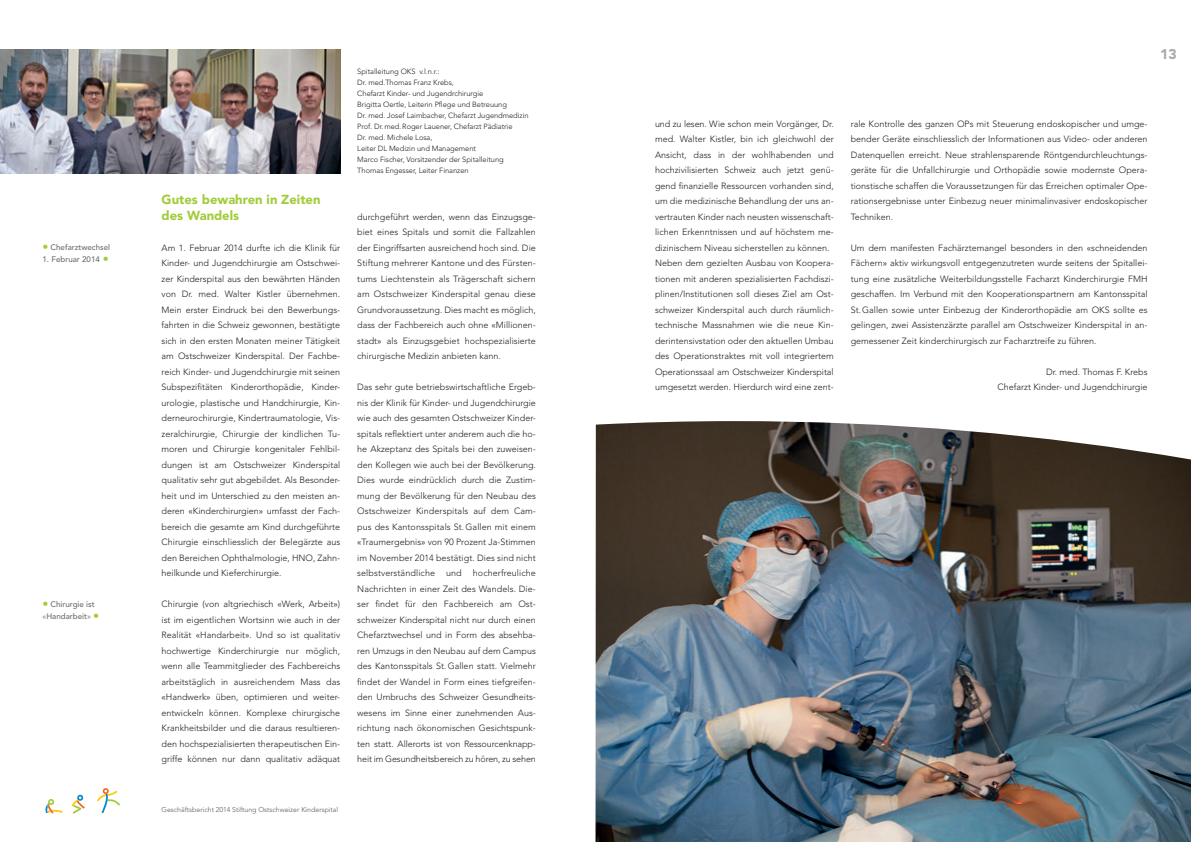
<style>
.page{position:relative;width:1191px;height:842px;background:#fff}
.page>*{position:absolute;margin:0;border:0;box-sizing:border-box;transform-origin:0 0}
.t1{font:900 14px "Avenir LT Std";color:#a8a9ad}
.t2{font:900 13px/15.5px "Avenir LT Std";color:#a1cc3a}
.t3{font:300 9px/15.5px "Avenir LT Std";color:#231f20;text-align:justify}
.t4{font:500 8px/12px "Avenir LT Std";color:#6c6d70}
.t5{font:300 7.5px/11px "Avenir LT Std";letter-spacing:-.005em;color:#231f20}
.t6{font:300 7px "Avenir LT Std";color:#57585a}
.s1{font-size:12px;color:#a1cc3a}
.s2{font-weight:400}
</style>
<div class="page">
<svg style="left:45px;top:799px;width:18px;height:14px"></svg>
<svg style="left:72px;top:795px;width:13px;height:19px"></svg>
<svg style="left:97px;top:788px;width:23px;height:25px"></svg>
<img style="left:0;top:49px;width:340px;height:124px">
<img style="left:595px;top:421px;width:596px;height:421px">
<p class="t4" style="left:43px;top:242px;width:69px"><span class="s1">•</span> Chefarztwechsel</p>
<p class="t4" style="left:43px;top:254px;width:68px">1. Februar 2014 <span class="s1">•</span></p>
<p class="t4" style="left:43px;top:598px;width:58px"><span class="s1">•</span> Chirurgie ist <span class="s2">«</span>Handarbeit<span class="s2">»</span> <span class="s1">•</span></p>
<h2 class="t2" style="left:162px;top:192px;width:160px">Gutes bewahren in Zeiten des Wandels</h2>
<p class="t3" style="left:162px;top:240px;width:180px">Am 1. Februar 2014 durfte ich die Klinik für Kinder- und Jugendchirurgie am Ostschwei&shy;zer Kinderspital aus den bewährten Händen von Dr. med. Walter Kistler übernehmen.<br>Mein erster Eindruck bei den Bewerbungs&shy;fahrten in die Schweiz gewonnen, bestätigte sich in den ersten Monaten meiner Tätigkeit am Ostschweizer Kinderspital. Der Fachbe&shy;reich Kinder- und Jugendchirurgie mit seinen Subspezifitäten Kinderorthopädie, Kinder&shy;urologie, plastische und Handchirurgie, Kin&shy;derneurochirurgie, Kindertraumatologie, Vis&shy;zeralchirurgie, Chirurgie der kindlichen Tu&shy;moren und Chirurgie kongenitaler Fehlbil&shy;dungen ist am Ostschweizer Kinderspital qualitativ sehr gut abgebildet. Als Besonder&shy;heit und im Unterschied zu den meisten an&shy;deren <span class="s2">«</span>Kinderchirurgien<span class="s2">»</span> umfasst der Fach&shy;bereich die gesamte am Kind durchgeführte Chirurgie einschliesslich der Belegärzte aus den Bereichen Ophthalmologie, HNO, Zahn&shy;heilkunde und Kieferchirurgie.</p>
<p class="t3" style="left:162px;top:596px;width:180px">Chirurgie (von altgriechisch <span class="s2">«</span>Werk, Arbeit<span class="s2">»</span>) ist im eigentlichen Wortsinn wie auch in der Realität <span class="s2">«</span>Handarbeit<span class="s2">»</span>. Und so ist qualitativ hochwertige Kinderchirurgie nur möglich, wenn alle Teammitglieder des Fachbereichs arbeitstäglich in ausreichendem Mass das <span class="s2">«</span>Handwerk<span class="s2">»</span> üben, optimieren und weiter&shy;entwickeln können. Komplexe chirurgische Krankheitsbilder und die daraus resultieren&shy;den hochspezialisierten therapeutischen Ein&shy;griffe können nur dann qualitativ adäquat</p>
<p class="t6" style="left:162px;top:806px;width:178px">Geschäftsbericht 2014 Stiftung Ostschweizer Kinderspital</p>
<p class="t5" style="left:357px;top:66px;width:173px">Spitalleitung OKS v.l.n.r.:<br>Dr. med.Thomas Franz Krebs,<br>Chefarzt Kinder- und Jugendrchirurgie<br>Brigitta Oertle, Leiterin Pflege und Betreuung<br>Dr. med. Josef Laimbacher, Chefarzt Jugendmedizin Prof. Dr.med.Roger Lauener, Chefarzt Pädiatrie<br>Dr. med. Michele Losa,<br>Leiter DL Medizin und Management<br>Marco Fischer, Vorsitzender der Spitalleitung Thomas Engesser, Leiter Finanzen</p>
<p class="t3" style="left:357px;top:209px;width:180px">durchgeführt werden, wenn das Einzugsge&shy;biet eines Spitals und somit die Fallzahlen der Eingriffsarten ausreichend hoch sind. Die Stiftung mehrerer Kantone und des Fürsten&shy;tums Liechtenstein als Trägerschaft sichern am Ostschweizer Kinderspital genau diese Grundvoraussetzung. Dies macht es möglich, dass der Fachbereich auch ohne <span class="s2">«</span>Millionen&shy;stadt<span class="s2">»</span> als Einzugsgebiet hochspezialisierte chirurgische Medizin anbieten kann.</p>
<p class="t3" style="left:357px;top:379px;width:180px">Das sehr gute betriebswirtschaftliche Ergeb&shy;nis der Klinik für Kinder- und Jugendchirurgie wie auch des gesamten Ostschweizer Kinder&shy;spitals reflektiert unter anderem auch die ho&shy;he Akzeptanz des Spitals bei den zuweisen&shy;den Kollegen wie auch bei der Bevölkerung.<br>Dies wurde eindrücklich durch die Zustim&shy;mung der Bevölkerung für den Neubau des Ostschweizer Kinderspitals auf dem Cam&shy;pus des Kantonsspitals St.Gallen mit einem <span class="s2">«</span>Traumergebnis<span class="s2">»</span> von 90 Prozent Ja-Stimmen im November 2014 bestätigt. Dies sind nicht selbstverständliche und hocherfreuliche Nachrichten in einer Zeit des Wandels. Die&shy;ser findet für den Fachbereich am Ost&shy;schweizer Kinderspital nicht nur durch einen Chefarztwechsel und in Form des absehba&shy;ren Umzugs in den Neubau auf dem Campus des Kantonsspitals St.Gallen statt. Vielmehr findet der Wandel in Form eines tiefgreifen&shy;den Umbruchs des Schweizer Gesundheits&shy;wesens im Sinne einer zunehmenden Aus&shy;richtung nach ökonomischen Gesichtspunk&shy;ten statt. Allerorts ist von Ressourcenknapp&shy;heit im Gesundheitsbereich zu hören, zu sehen</p>
<h1 class="t1" style="left:1160px;top:46px;width:18px">13</h1>
<p class="t3" style="left:655px;top:116px;width:180px;text-align:left">und zu lesen. Wie schon mein Vorgänger, Dr. med. Walter Kistler, bin ich gleichwohl der Ansicht, dass in der wohlhabenden und hochzivilisierten Schweiz auch jetzt genü&shy;gend finanzielle Ressourcen vorhanden sind, um die medizinische Behandlung der uns an&shy;vertrauten Kinder nach neusten wissenschaft&shy;lichen Erkenntnissen und auf höchstem me&shy;dizinischem Niveau sicherstellen zu können.<br>Neben dem gezielten Ausbau von Koopera&shy;tionen mit anderen spezialisierten Fachdiszi&shy;plinen/Institutionen soll dieses Ziel am Ost&shy;schweizer Kinderspital auch durch räumlich&shy;technische Massnahmen wie die neue Kin&shy;derintensivstation oder den aktuellen Umbau des Operationstraktes mit voll integriertem Operationssaal am Ostschweizer Kinderspital umgesetzt werden. Hierdurch wird eine zent-</p>
<p class="t3" style="left:850px;top:116px;width:298px">rale Kontrolle des ganzen OPs mit Steuerung endoskopischer und umge&shy;bender Geräte einschliesslich der Informationen aus Video- oder anderen Datenquellen erreicht. Neue strahlensparende Röntgendurchleuchtungs&shy;geräte für die Unfallchirurgie und Orthopädie sowie modernste Opera&shy;tionstische schaffen die Voraussetzungen für das Erreichen optimaler Ope&shy;rationsergebnisse unter Einbezug neuer minimalinvasiver endoskopischer Techniken.</p>
<p class="t3" style="left:850px;top:240px;width:298px">Um dem manifesten Fachärztemangel besonders in den <span class="s2">«</span>schneidenden Fächern<span class="s2">»</span> aktiv wirkungsvoll entgegenzutreten wurde seitens der Spitallei&shy;tung eine zusätzliche Weiterbildungsstelle Facharzt Kinderchirurgie FMH geschaffen. Im Verbund mit den Kooperationspartnern am Kantonsspital St.Gallen sowie unter Einbezug der Kinderorthopädie am OKS sollte es gelingen, zwei Assistenzärzte parallel am Ostschweizer Kinderspital in an&shy;gemessener Zeit kinderchirurgisch zur Facharztreife zu führen.</p>
<p class="t3" style="left:997px;top:364px;width:152px;text-align:right">Dr. med. Thomas F. Krebs<br>Chefarzt Kinder- und Jugendchirurgie</p>
</div>
